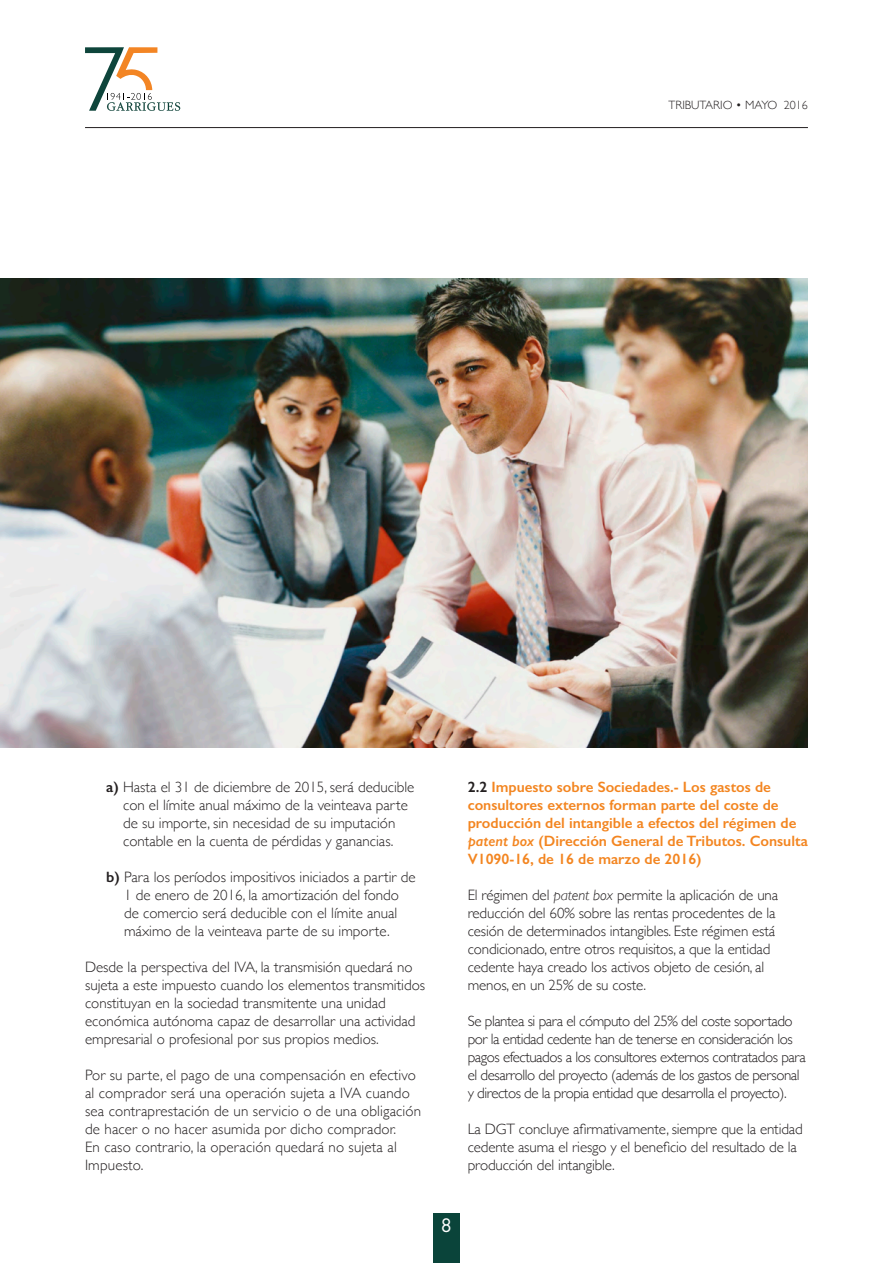
<style>
.page{position:relative;width:893px;height:1263px;background:#fff}
.page>*{position:absolute;margin:0;border:0;box-sizing:border-box;transform-origin:0 0}
.t1{font:18px "Futura";color:#fff}
.t2{font:300 15px/18px "Gill Sans";color:#231f20}
.t3{font:300 15px/18px "Gill Sans";letter-spacing:-.03em;color:#231f20}
.t4{font:600 15px/18px "Gill Sans";color:#f38520}
.t5{font:300 12px "Gill Sans";color:#231f20}
.s1{font-weight:600}
.s2{color:#231f20}
.s3{font-style:italic}
</style>
<div class="page">
<div style="left:434px;top:1213px;width:26px;height:50px;background:#0a443a"></div>
<hr style="left:85px;top:127px;width:723px;height:1px;background:#231f20">
<svg style="left:85px;top:47px;width:95px;height:64px"></svg>
<img style="left:0;top:279px;width:808px;height:468px">
<p class="t5" style="left:669px;top:95px;width:141px">TRIBUTARIO • MAYO 2016</p>
<p class="t2" style="left:123px;top:777px;width:293px;text-indent:-17px"><span class="s1">a)</span> Hasta el 31 de diciembre de 2015, será deducible con el límite anual máximo de la veinteava parte de su importe, sin necesidad de su imputación contable en la cuenta de pérdidas y ganancias.</p>
<p class="t2" style="left:106px;top:867px;width:311px;text-align:center"><span class="s1">b)</span> Para los períodos impositivos iniciados a partir de 1 de enero de 2016, la amortización del fondo<br>de comercio será deducible con el límite anual máximo de la veinteava parte de su importe.</p>
<p class="t2" style="left:85px;top:957px;width:342px">Desde la perspectiva del IVA, la transmisión quedará no sujeta a este impuesto cuando los elementos transmitidos constituyan en la sociedad transmitente una unidad económica autónoma capaz de desarrollar una actividad empresarial o profesional por sus propios medios.</p>
<p class="t2" style="left:85px;top:1065px;width:338px">Por su parte, el pago de una compensación en efectivo al comprador será una operación sujeta a IVA cuando sea contraprestación de un servicio o de una obligación de hacer o no hacer asumida por dicho comprador.<br>En caso contrario, la operación quedará no sujeta al Impuesto.</p>
<p class="t4" style="left:468px;top:778px;width:342px"><span class="s2">2.2</span> Impuesto sobre Sociedades.- Los gastos de consultores externos forman parte del coste de producción del intangible a efectos del régimen de <span class="s3">patent box</span> (Dirección General de Tributos. Consulta V1090-16, de 16 de marzo de 2016)</p>
<p class="t2" style="left:468px;top:885px;width:312px">El régimen del <span class="s3">patent box</span> permite la aplicación de una reducción del 60% sobre las rentas procedentes de la cesión de determinados intangibles. Este régimen está condicionado, entre otros requisitos, a que la entidad cedente haya creado los activos objeto de cesión, al menos, en un 25% de su coste.</p>
<p class="t3" style="left:468px;top:1011px;width:340px">Se plantea si para el cómputo del 25% del coste soportado por la entidad cedente han de tenerse en consideración los pagos efectuados a los consultores externos contratados para el desarrollo del proyecto (además de los gastos de personal y directos de la propia entidad que desarrolla el proyecto).</p>
<p class="t2" style="left:468px;top:1119px;width:336px">La DGT concluye afirmativamente, siempre que la entidad cedente asuma el riesgo y el beneficio del resultado de la producción del intangible.</p>
<p class="t1" style="left:441px;top:1214px;width:13px">8</p>
</div>
